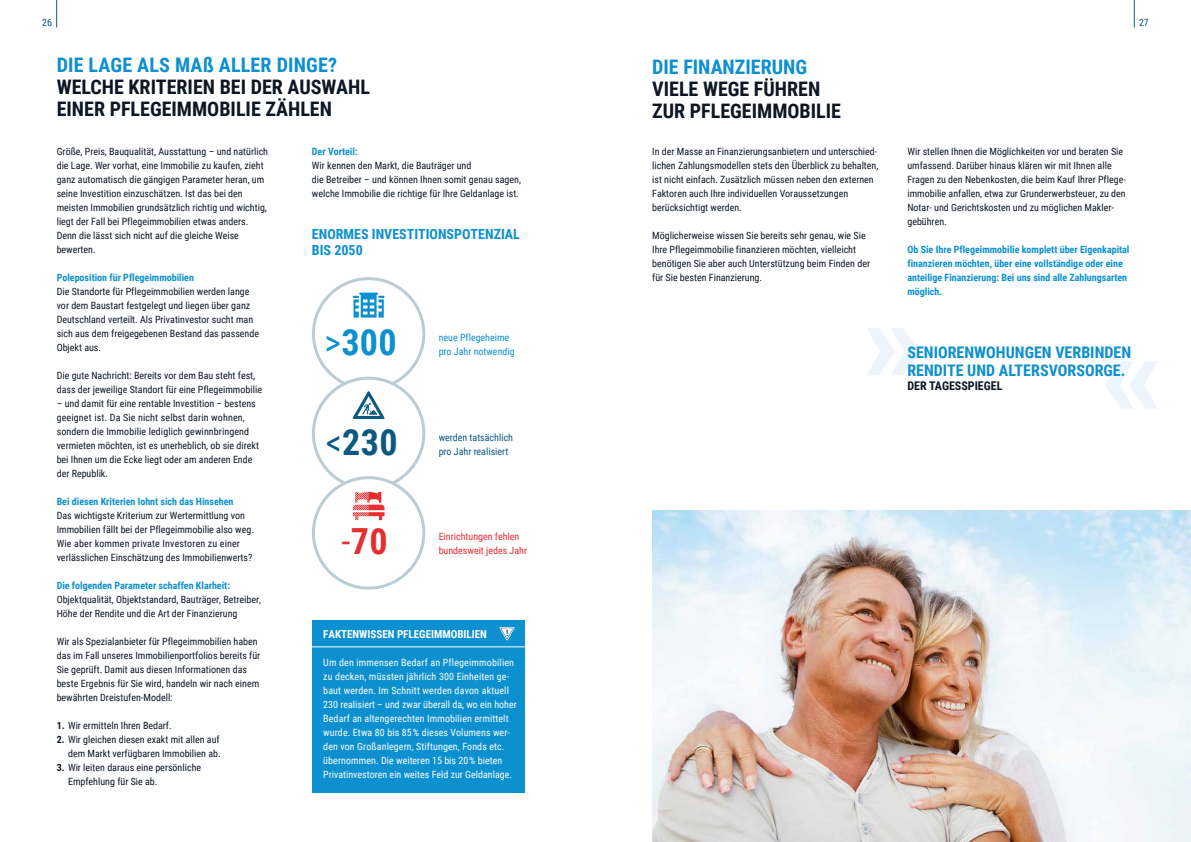
<style>
.page{position:relative;width:1191px;height:842px;background:#fff}
.page>*{position:absolute;margin:0;border:0;box-sizing:border-box;transform-origin:0 0}
.t1{font:700 36px "Roboto Condensed";color:#0c90d0}
.t2{font:700 36px "Roboto Condensed";color:#0b5981}
.t3{font:700 36px "Roboto Condensed";color:#e62e31}
.t4{font:700 20px/22px "Roboto Condensed";color:#0d1624}
.t5{font:700 20px "Roboto Condensed";letter-spacing:.01em;color:#0c90d0}
.t6{font:700 16px/18px "Roboto Condensed";color:#0c90d0}
.t7{font:700 14px/16px "Roboto Condensed";color:#0c90d0}
.t8{font:700 12px "Roboto Condensed";color:#0d1624}
.t9{font:700 11px "Roboto Condensed";color:#fff}
.t10{font:10px/14px "Roboto Condensed";color:#0d1624}
.t11{font:10px/14px "Roboto Condensed";letter-spacing:.01em;color:#fff}
.t12{font:700 10px/14px "Roboto Condensed";color:#0c90d0}
.t13{font:10px/14px "Roboto Condensed";color:#e62e31}
.t14{font:10px/14px "Roboto Condensed";color:#0b5981}
.t15{font:10px/14px "Roboto Condensed";color:#0c90d0}
.t16{font:10px "Roboto Condensed";color:#0c5981}
.t17{font:700 8.5px "Roboto Condensed";color:#0b5981}
.s1{font-weight:700}
.s2{font-weight:400}
</style>
<div class="page">
<img style="left:652px;top:510px;width:539px;height:332px">
<svg style="left:1105px;top:361px;width:52px;height:47px"></svg>
<svg style="left:867px;top:328px;width:52px;height:47px"></svg>
<div style="left:312px;top:620px;width:212px;height:172px;background:#0c90d0"></div>
<hr style="left:312px;top:646px;width:212px;height:1px;background:#fff">
<svg style="left:499px;top:627px;width:16px;height:14px"></svg>
<svg style="left:312px;top:277px;width:113px;height:313px"></svg>
<svg style="left:56px;top:0;width:1px;height:27px"></svg>
<svg style="left:1133px;top:0;width:1px;height:27px"></svg>
<p class="t16" style="left:42px;top:15px;width:11px">26</p>
<p class="t16" style="left:1139px;top:15px;width:11px">27</p>
<h2 class="t5" style="left:57px;top:51px;width:282px">DIE LAGE ALS MAß ALLER DINGE?</h2>
<h2 class="t4" style="left:57px;top:75px;width:315px">WELCHE KRITERIEN BEI DER AUSWAHL<br>EINER PFLEGEIMMOBILIE ZÄHLEN</h2>
<p class="t12" style="left:312px;top:144px;width:47px">Der Vorteil:</p>
<p class="t10" style="left:312px;top:158px;width:210px">Wir kennen den Markt, die Bauträger und<br>die Betreiber – und können Ihnen somit genau sagen, welche Immobilie die richtige für Ihre Geldanlage ist.</p>
<h3 class="t7" style="left:312px;top:225px;width:209px">ENORMES INVESTITIONSPOTENZIAL<br>BIS 2050</h3>
<p class="t10" style="left:57px;top:144px;width:213px">Größe, Preis, Bauqualität, Ausstattung – und natürlich die Lage. Wer vorhat, eine Immobilie zu kaufen, zieht ganz automatisch die gängigen Parameter heran, um seine Investition einzuschätzen. Ist das bei den meisten Immobilien grundsätzlich richtig und wichtig, liegt der Fall bei Pflegeimmobilien etwas anders.<br>Denn die lässt sich nicht auf die gleiche Weise bewerten.</p>
<p class="t12" style="left:57px;top:270px;width:139px">Poleposition für Pflegeimmobilien</p>
<p class="t10" style="left:57px;top:284px;width:204px">Die Standorte für Pflegeimmobilien werden lange vor dem Baustart festgelegt und liegen über ganz Deutschland verteilt. Als Privatinvestor sucht man sich aus dem freigegebenen Bestand das passende Objekt aus.</p>
<p class="t10" style="left:57px;top:368px;width:207px">Die gute Nachricht: Bereits vor dem Bau steht fest, dass der jeweilige Standort für eine Pflegeimmobilie</p>
<p class="t10" style="left:57px;top:396px;width:204px">– und damit für eine rentable Investition – bestens geeignet ist. Da Sie nicht selbst darin wohnen, sondern die Immobilie lediglich gewinnbringend vermieten möchten, ist es unerheblich, ob sie direkt bei Ihnen um die Ecke liegt oder am anderen Ende der Republik.</p>
<p class="t12" style="left:57px;top:494px;width:178px">Bei diesen Kriterien lohnt sich das Hinsehen</p>
<p class="t10" style="left:57px;top:508px;width:199px">Das wichtigste Kriterium zur Wertermittlung von Immobilien fällt bei der Pflegeimmobilie also weg.<br>Wie aber kommen private Investoren zu einer verlässlichen Einschätzung des Immobilienwerts?</p>
<p class="t12" style="left:57px;top:578px;width:175px">Die folgenden Parameter schaffen Klarheit:</p>
<p class="t10" style="left:57px;top:592px;width:206px">Objektqualität, Objektstandard, Bauträger, Betreiber,<br>Höhe der Rendite und die Art der Finanzierung</p>
<p class="t10" style="left:57px;top:634px;width:205px">Wir als Spezialanbieter für Pflegeimmobilien haben das im Fall unseres Immobilienportfolios bereits für Sie geprüft. Damit aus diesen Informationen das beste Ergebnis für Sie wird, handeln wir nach einem bewährten Dreistufen-Modell:</p>
<p class="t10" style="left:57px;top:718px;width:116px"><span class="s1">1.</span> Wir ermitteln Ihren Bedarf.</p>
<p class="t10" style="left:57px;top:732px;width:165px;text-align:right"><span class="s1">2.</span> Wir gleichen diesen exakt mit allen auf dem Markt verfügbaren Immobilien ab.</p>
<p class="t10" style="left:68px;top:760px;width:135px;text-indent:-11px"><span class="s1">3.</span> Wir leiten daraus eine persönliche<br>Empfehlung für Sie ab.</p>
<h1 class="t1" style="left:324px;top:317px;width:74px"><span class="s2">&gt;</span>300</h1>
<p class="t15" style="left:439px;top:330px;width:77px">neue Pflegeheime pro Jahr notwendig</p>
<h1 class="t2" style="left:326px;top:417px;width:73px"><span class="s2">&lt;</span>230</h1>
<p class="t14" style="left:439px;top:430px;width:76px">werden tatsächlich pro Jahr realisiert</p>
<h1 class="t3" style="left:341px;top:516px;width:48px"><span class="s2">-</span>70</h1>
<p class="t13" style="left:439px;top:529px;width:90px">Einrichtungen fehlen bundesweit jedes Jahr</p>
<p class="t17" style="left:506px;top:626px;width:4px">!</p>
<p class="t9" style="left:323px;top:626px;width:165px">FAKTENWISSEN PFLEGEIMMOBILIEN</p>
<p class="t11" style="left:323px;top:655px;width:195px">Um den immensen Bedarf an Pflegeimmobilien zu decken, müssten jährlich 300 Einheiten ge&shy;baut werden. Im Schnitt werden davon aktuell 230 realisiert – und zwar überall da, wo ein hoher Bedarf an altengerechten Immobilien ermittelt wurde. Etwa 80 bis 85% dieses Volumens wer&shy;den von Großanlegern, Stiftungen, Fonds etc. übernommen. Die weiteren 15 bis 20% bieten Privatinvestoren ein weites Feld zur Geldanlage.</p>
<h2 class="t5" style="left:652px;top:53px;width:156px">DIE FINANZIERUNG</h2>
<h2 class="t4" style="left:652px;top:77px;width:190px">VIELE WEGE FÜHREN<br>ZUR PFLEGEIMMOBILIE</h2>
<p class="t10" style="left:652px;top:144px;width:228px">In der Masse an Finanzierungsanbietern und unterschied&shy;lichen Zahlungsmodellen stets den Überblick zu behalten, ist nicht einfach. Zusätzlich müssen neben den externen Faktoren auch Ihre individuellen Voraussetzungen berücksichtigt werden.</p>
<p class="t10" style="left:652px;top:228px;width:219px">Möglicherweise wissen Sie bereits sehr genau, wie Sie Ihre Pflegeimmobilie finanzieren möchten, vielleicht benötigen Sie aber auch Unterstützung beim Finden der für Sie besten Finanzierung.</p>
<p class="t10" style="left:907px;top:144px;width:220px">Wir stellen Ihnen die Möglichkeiten vor und beraten Sie umfassend. Darüber hinaus klären wir mit Ihnen alle Fragen zu den Nebenkosten, die beim Kauf Ihrer Pflege&shy;immobilie anfallen, etwa zur Grunderwerbsteuer, zu den Notar- und Gerichtskosten und zu möglichen Makler&shy;gebühren.</p>
<p class="t12" style="left:907px;top:242px;width:223px">Ob Sie Ihre Pflegeimmobilie komplett über Eigenkapital finanzieren möchten, über eine vollständige oder eine anteilige Finanzierung: Bei uns sind alle Zahlungsarten möglich.</p>
<h3 class="t6" style="left:907px;top:342px;width:225px">SENIORENWOHUNGEN VERBINDEN<br>RENDITE UND ALTERSVORSORGE.</h3>
<p class="t8" style="left:907px;top:377px;width:97px">DER TAGESSPIEGEL</p>
</div>
